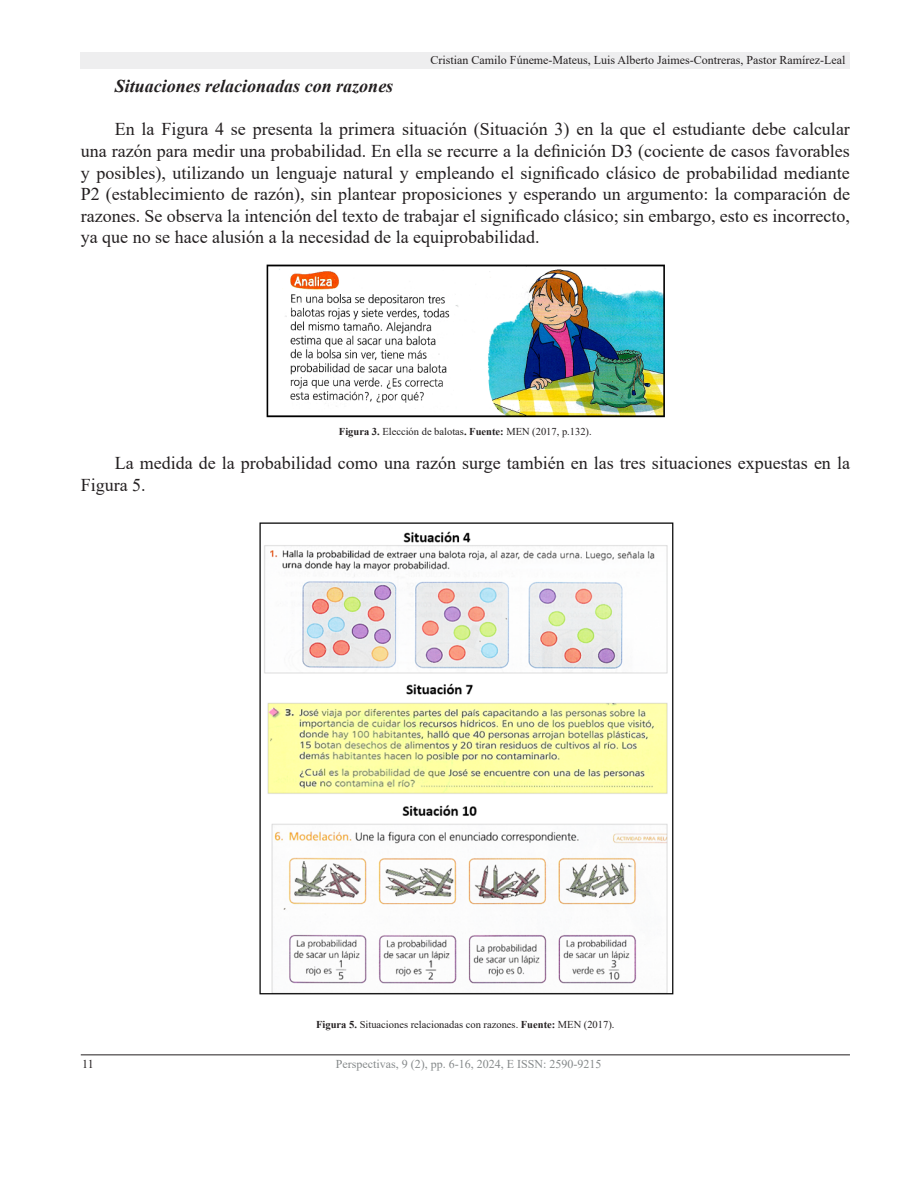
<style>
.page{position:relative;width:918px;height:1188px;background:#fff}
.page>*{position:absolute;margin:0;border:0;box-sizing:border-box;transform-origin:0 0}
.Cuerpo_de_texto{font:18px/21.6px "Times New Roman";color:#231f20;text-align:justify}
.Cuerpo_de_texto-2{font:italic 700 18px "Times New Roman";color:#231f20}
.t1{font:12px "Times New Roman";color:#231f20}
.t2{font:12px "Times New Roman";color:#868a8b}
.t3{font:10.5px "Times New Roman";color:#231f20}
.s1{font-weight:700}
</style>
<div class="page">
<div style="left:81px;top:52px;width:769px;height:17px;background:#eeeeef"></div>
<hr style="left:81px;top:1054px;width:769px;height:1px;background:#231f20">
<img style="left:266px;top:264px;width:399px;height:154px">
<img style="left:259px;top:522px;width:414px;height:472px">
<p class="t1" style="left:431px;top:51px;width:416px">Cristian Camilo Fúneme-Mateus, Luis Alberto Jaimes-Contreras, Pastor Ramírez-Leal</p>
<p class="Cuerpo_de_texto-2" style="left:115px;top:74px;width:280px">Situaciones relacionadas con razones</p>
<p class="Cuerpo_de_texto" style="left:81px;top:118px;width:771px;text-indent:34px">En la Figura 4 se presenta la primera situación (Situación 3) en la que el estudiante debe calcular una razón para medir una probabilidad. En ella se recurre a la definición D3 (cociente de casos favorables y posibles), utilizando un lenguaje natural y empleando el significado clásico de probabilidad mediante P2 (establecimiento de razón), sin plantear proposiciones y esperando un argumento: la comparación de razones. Se observa la intención del texto de trabajar el significado clásico; sin embargo, esto es incorrecto, ya que no se hace alusión a la necesidad de la equiprobabilidad.</p>
<p class="t3" style="left:339px;top:424px;width:254px"><span class="s1">Figura 3.</span> Elección de balotas<span class="s1">. Fuente:</span> MEN (2017, p.132).</p>
<p class="Cuerpo_de_texto" style="left:81px;top:452px;width:771px;text-indent:34px">La medida de la probabilidad como una razón surge también en las tres situaciones expuestas en la<br>Figura 5.</p>
<p class="t3" style="left:316px;top:1017px;width:300px"><span class="s1">Figura 5.</span> Situaciones relacionadas con razones. <span class="s1">Fuente:</span> MEN (2017).</p>
<p class="t1" style="left:82px;top:1056px;width:13px">11</p>
<p class="t2" style="left:336px;top:1056px;width:267px">Perspectivas, 9 (2), pp. 6-16, 2024, E ISSN: 2590-9215</p>
</div>
